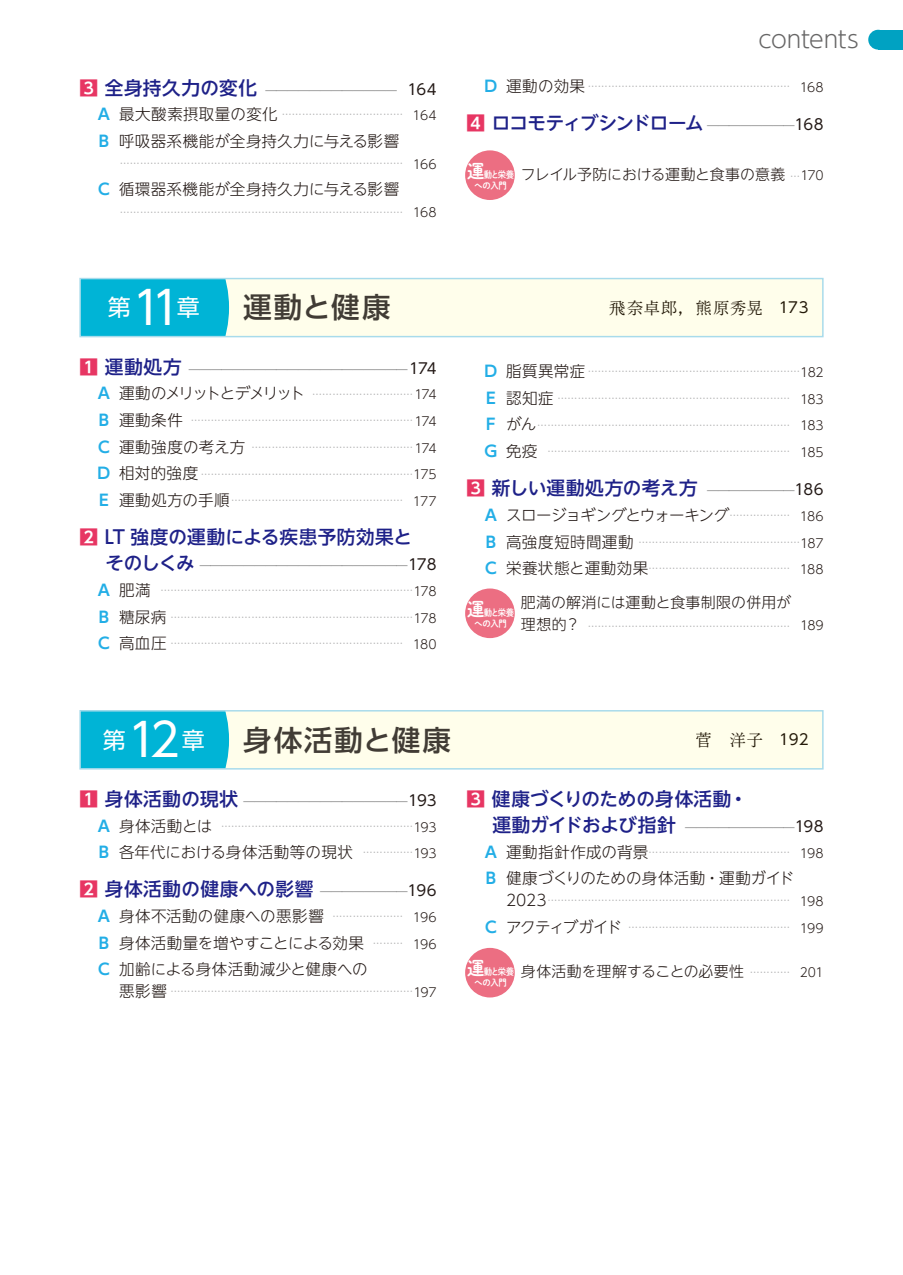
<style>
.page{position:relative;width:903px;height:1275px;background:#fff}
.page>*{position:absolute;margin:0;border:0;box-sizing:border-box;transform-origin:0 0}
.t1{font:28.53px "UD Shin Go NT Pro Medium 90 pv RKSJ H";letter-spacing:.06em;color:#413c35}
.t2{font:23.62px "UD Shin Go NT Pro Light 90 pv RKSJ H";letter-spacing:-.015em;color:#676666}
.t3{font:22.93px "UD Shin Go NT Pro Regular 90 pv RKSJ H";color:#fff}
.t4{font:18.55px/26.1px "UD Shin Go NT Pro Medium 90 pv RKSJ H";color:#1e2188}
.t5{font:18.55px "UD Shin Go NT Pro Medium 90 pv RKSJ H";letter-spacing:-.055em;color:#1e2188}
.t6{font:18.55px "UD Shin Go NT Pro Medium 90 pv RKSJ H";letter-spacing:.02em;color:#1e2188}
.t7{font:16.1px "P Bunkyu Min Pr 6 N R 90 pv RKSJ H";letter-spacing:.07em;color:#241a09}
.t8{font:15.58px/26.6px "UD Shin Go NT Pr 6 N Light 90 pv RKSJ H";color:#231916;text-align:justify}
.t9{font:15.58px "UD Shin Go NT Pr 6 N Light 90 pv RKSJ H";letter-spacing:-.1em;color:#231916}
.t10{font:15.58px "UD Shin Go NT Pr 6 N Light 90 pv RKSJ H";letter-spacing:-.045em;color:#231916}
.t11{font:14.88px "UD Shin Go NT Pr 6 N Light 90 pv RKSJ H";letter-spacing:.005em;color:#231916}
.t12{font:11.2px "Gothic BBB Pr 6 N Medium 90 pv RKSJ H";color:#727272}
.t13{font:9.97px "UD Shin Go NT Pr 6 N Light 90 pv RKSJ H";color:#a0a0a1}
.t14{font:9.28px/11.2px "Shuei M Go Std B 90 pv RKSJ H";letter-spacing:-.035em;color:#fff;text-align:center;scale:.9 1}
.s1{font-family:"UD Shin Go NT Pro De Bold 90 pv RKSJ H";font-size:18.55px;color:#e73663}
.s2{font-family:"UD Shin Go NT Pro Medium 90 pv RKSJ H";font-size:18.55px;color:#1e2188}
.s3{font-family:"UD Shin Go NT Pro Regular 90 pv RKSJ H";font-size:14.88px;color:#231916}
.s4{font-family:"UD Shin Go NT Pr 6 N De Bold 90 pv RKSJ H";font-size:15.58px;color:#23aee6}
.s5{font-size:15.58px;color:#231916}
.s6{font-family:"UD Shin Go NT Pro Light 90 pv RKSJ H";font-size:12.42px;color:#231916}
.s7{font-family:"UD Shin Go NT Pr 6 N De Bold 90 pv RKSJ H";color:#23aee6}
.s8{font-family:"UD Shin Go NT Pro De Bold 90 pv RKSJ H";color:#e73663}
.s9{font-family:"Gothic BBB Pr 6 N Medium 90 pv RKSJ H";font-size:11.2px;color:#727272}
.s10{font-size:9.97px;color:#a0a0a1}
.s11{font-family:"UD Shin Go NT Pro Light 90 pv RKSJ H";font-size:12.42px}
.s12{font-size:18.55px}
.s13{font-size:45.85px}
.s14{font-family:"UD Shin Go NT Pro Regular 90 pv RKSJ H";font-size:14.88px}
.s15{font-size:14.88px;color:#231916}
</style>
<div class="page">
<div style="left:80px;top:279px;width:743px;height:58px;background:#fffeeb"></div>
<div style="left:81px;top:280px;width:148px;height:55px;background:#00b4d6"></div>
<div style="left:79px;top:278px;width:744px;height:59px;border:1px solid #a8dbeb"></div>
<div style="left:80px;top:711px;width:743px;height:58px;background:#fffeeb"></div>
<div style="left:81px;top:712px;width:148px;height:56px;background:#00b4d6"></div>
<div style="left:79px;top:710px;width:744px;height:60px;border:1px solid #a8dbeb"></div>
<div style="left:464px;top:149px;width:52px;height:52px;border:2px solid #fff;border-radius:50%"></div>
<div style="left:465px;top:150px;width:50px;height:50px;background:#ec6e82;border-radius:50%"></div>
<div style="left:464px;top:587px;width:52px;height:52px;border:2px solid #fff;border-radius:50%"></div>
<div style="left:465px;top:588px;width:50px;height:50px;background:#ec6e82;border-radius:50%"></div>
<div style="left:464px;top:947px;width:52px;height:52px;border:2px solid #fff;border-radius:50%"></div>
<div style="left:465px;top:948px;width:50px;height:49px;background:#ec6e82;border-radius:50%"></div>
<div style="left:868px;top:30px;width:20px;height:20px;background:#00a2c2;border-radius:50%"></div>
<div style="left:878px;top:30px;width:25px;height:20px;background:#00a2c2"></div>
<p class="t12" style="left:79px;top:86px;width:359px"><span class="s1">3</span> <span class="s2">全身持久力の変化</span> ―――――――――――― <span class="s3">164</span></p>
<p class="t13" style="left:98px;top:111px;width:340px"><span class="s4">A</span> <span class="s5">最大酸素摂取量の変化</span> ……………………………… <span class="s6">164</span></p>
<h3 class="t8" style="left:99px;top:130px;width:302px"><span class="s7">B</span> 呼吸器系機能が全身持久力に与える影響</h3>
<p class="t13" style="left:120px;top:160px;width:318px">………………………………………………………………………… <span class="s6">166</span></p>
<h3 class="t8" style="left:98px;top:178px;width:302px"><span class="s7">C</span> 循環器系機能が全身持久力に与える影響</h3>
<p class="t13" style="left:120px;top:208px;width:318px">………………………………………………………………………… <span class="s6">168</span></p>
<h2 class="t2" style="left:758px;top:30px;width:102px">contents</h2>
<p class="t13" style="left:485px;top:82px;width:340px"><span class="s4">D</span> <span class="s5">運動の効果</span> …………………………………………………… <span class="s6">168</span></p>
<h3 class="t5" style="left:466px;top:116px;width:359px"><span class="s8">4</span> ロコモティブシンドローム <span class="s9">――――――――</span><span class="s3">168</span></h3>
<h3 class="t11" style="left:521px;top:169px;width:304px">フレイル予防における運動と食事の意義 <span class="s10">…</span><span class="s11">170</span></h3>
<p class="t14" style="left:467px;top:170px;width:54px"><span class="s12">運</span>動と栄養への入門</p>
<h3 class="t3" style="left:108px;top:299px;width:94px">第 <span class="s13">11</span>章</h3>
<h1 class="t1" style="left:243px;top:297px;width:149px">運動と健康</h1>
<h3 class="t7" style="left:609px;top:302px;width:201px">飛奈卓郎，熊原秀晃 <span class="s14">173</span></h3>
<p class="t12" style="left:79px;top:365px;width:359px"><span class="s1">1</span> <span class="s2">運動処方</span> ―――――――――――――――――――― <span class="s3">174</span></p>
<h3 class="t9" style="left:98px;top:388px;width:340px"><span class="s7">A</span> 運動のメリットとデメリット <span class="s10">…………………………</span><span class="s11">174</span></h3>
<p class="t13" style="left:99px;top:417px;width:339px"><span class="s4">B</span> <span class="s5">運動条件</span> …………………………………………………………<span class="s6">174</span></p>
<p class="t13" style="left:98px;top:443px;width:340px"><span class="s4">C</span> <span class="s5">運動強度の考え方</span> …………………………………………<span class="s6">174</span></p>
<p class="t13" style="left:98px;top:470px;width:340px"><span class="s4">D</span> <span class="s5">相対的強度</span> ………………………………………………………<span class="s6">175</span></p>
<p class="t13" style="left:99px;top:497px;width:339px"><span class="s4">E</span> <span class="s5">運動処方の手順</span> …………………………………………… <span class="s6">177</span></p>
<h3 class="t4" style="left:79px;top:527px;width:334px"><span class="s8">2</span> LT 強度の運動による疾患予防効果と</h3>
<p class="t12" style="left:105px;top:562px;width:333px"><span class="s2">そのしくみ</span> ―――――――――――――――――――<span class="s3">178</span></p>
<p class="t13" style="left:98px;top:587px;width:340px"><span class="s4">A</span> <span class="s5">肥満</span> …………………………………………………………………<span class="s6">178</span></p>
<p class="t13" style="left:99px;top:613px;width:339px"><span class="s4">B</span> <span class="s5">糖尿病</span> ………………………………………………………………<span class="s6">178</span></p>
<p class="t13" style="left:98px;top:640px;width:340px"><span class="s4">C</span> <span class="s5">高血圧</span> …………………………………………………………… <span class="s6">180</span></p>
<p class="t13" style="left:485px;top:368px;width:340px"><span class="s4">D</span> <span class="s5">脂質異常症</span> ………………………………………………………<span class="s6">182</span></p>
<p class="t13" style="left:486px;top:394px;width:339px"><span class="s4">E</span> <span class="s5">認知症</span> …………………………………………………………… <span class="s6">183</span></p>
<p class="t13" style="left:486px;top:421px;width:339px"><span class="s4">F</span> <span class="s5">がん</span>………………………………………………………………… <span class="s6">183</span></p>
<p class="t13" style="left:485px;top:448px;width:340px"><span class="s4">G</span> <span class="s5">免疫</span> ……………………………………………………………… <span class="s6">185</span></p>
<h3 class="t4" style="left:466px;top:478px;width:359px"><span class="s8">3</span> 新しい運動処方の考え方 <span class="s9">――――――――</span><span class="s3">186</span></h3>
<h3 class="t10" style="left:485px;top:509px;width:340px"><span class="s7">A</span> スロージョギングとウォーキング<span class="s10">………………</span> <span class="s11">186</span></h3>
<p class="t13" style="left:486px;top:538px;width:339px"><span class="s4">B</span> <span class="s5">高強度短時間運動</span> …………………………………………<span class="s6">187</span></p>
<p class="t13" style="left:485px;top:565px;width:340px"><span class="s4">C</span> <span class="s5">栄養状態と運動効果</span>…………………………………… <span class="s6">188</span></p>
<h3 class="t11" style="left:521px;top:597px;width:272px">肥満の解消には運動と食事制限の併用が</h3>
<p class="t13" style="left:521px;top:623px;width:304px"><span class="s15">理想的？</span> …………………………………………………… <span class="s6">189</span></p>
<p class="t14" style="left:467px;top:608px;width:54px"><span class="s12">運</span>動と栄養への入門</p>
<h3 class="t3" style="left:103px;top:731px;width:103px">第<span class="s13">12</span>章</h3>
<h1 class="t1" style="left:243px;top:729px;width:209px">身体活動と健康</h1>
<h3 class="t7" style="left:695px;top:734px;width:115px">菅　洋子 <span class="s14">192</span></h3>
<p class="t12" style="left:79px;top:797px;width:359px"><span class="s1">1</span> <span class="s2">身体活動の現状</span> ―――――――――――――――<span class="s3">193</span></p>
<p class="t13" style="left:98px;top:822px;width:340px"><span class="s4">A</span> <span class="s5">身体活動とは</span> …………………………………………………<span class="s6">193</span></p>
<h3 class="t8" style="left:99px;top:841px;width:339px"><span class="s7">B</span> 各年代における身体活動等の現状 <span class="s10">……………</span><span class="s11">193</span></h3>
<h3 class="t6" style="left:79px;top:882px;width:359px"><span class="s8">2</span> 身体活動の健康への影響 <span class="s9">――――――――</span><span class="s3">196</span></h3>
<h3 class="t8" style="left:98px;top:905px;width:340px"><span class="s7">A</span> 身体不活動の健康への悪影響 <span class="s10">…………………</span> <span class="s11">196<br></span><span class="s7">B</span> 身体活動量を増やすことによる効果 <span class="s10">………</span> <span class="s11">196<br></span><span class="s7">C</span> 加齢による身体活動減少と健康への</h3>
<p class="t13" style="left:119px;top:988px;width:319px"><span class="s5">悪影響</span> ………………………………………………………………<span class="s6">197</span></p>
<h3 class="t4" style="left:492px;top:788px;width:333px;text-indent:-26px"><span class="s8">3</span> 健康づくりのための身体活動・<br>運動ガイドおよび指針 <span class="s9">――――――――――</span><span class="s3">198</span></h3>
<p class="t13" style="left:485px;top:848px;width:340px"><span class="s4">A</span> <span class="s5">運動指針作成の背景</span>…………………………………… <span class="s6">198</span></p>
<h3 class="t8" style="left:486px;top:867px;width:310px"><span class="s7">B</span> 健康づくりのための身体活動・運動ガイド</h3>
<p class="t13" style="left:506px;top:897px;width:319px"><span class="s5">2023</span>……………………………………………………………… <span class="s6">198</span></p>
<p class="t13" style="left:485px;top:923px;width:340px"><span class="s4">C</span> <span class="s5">アクティブガイド</span> ………………………………………… <span class="s6">199</span></p>
<h3 class="t11" style="left:521px;top:966px;width:304px">身体活動を理解することの必要性 <span class="s10">…………</span> <span class="s11">201</span></h3>
<p class="t14" style="left:467px;top:967px;width:54px"><span class="s12">運</span>動と栄養への入門</p>
</div>
